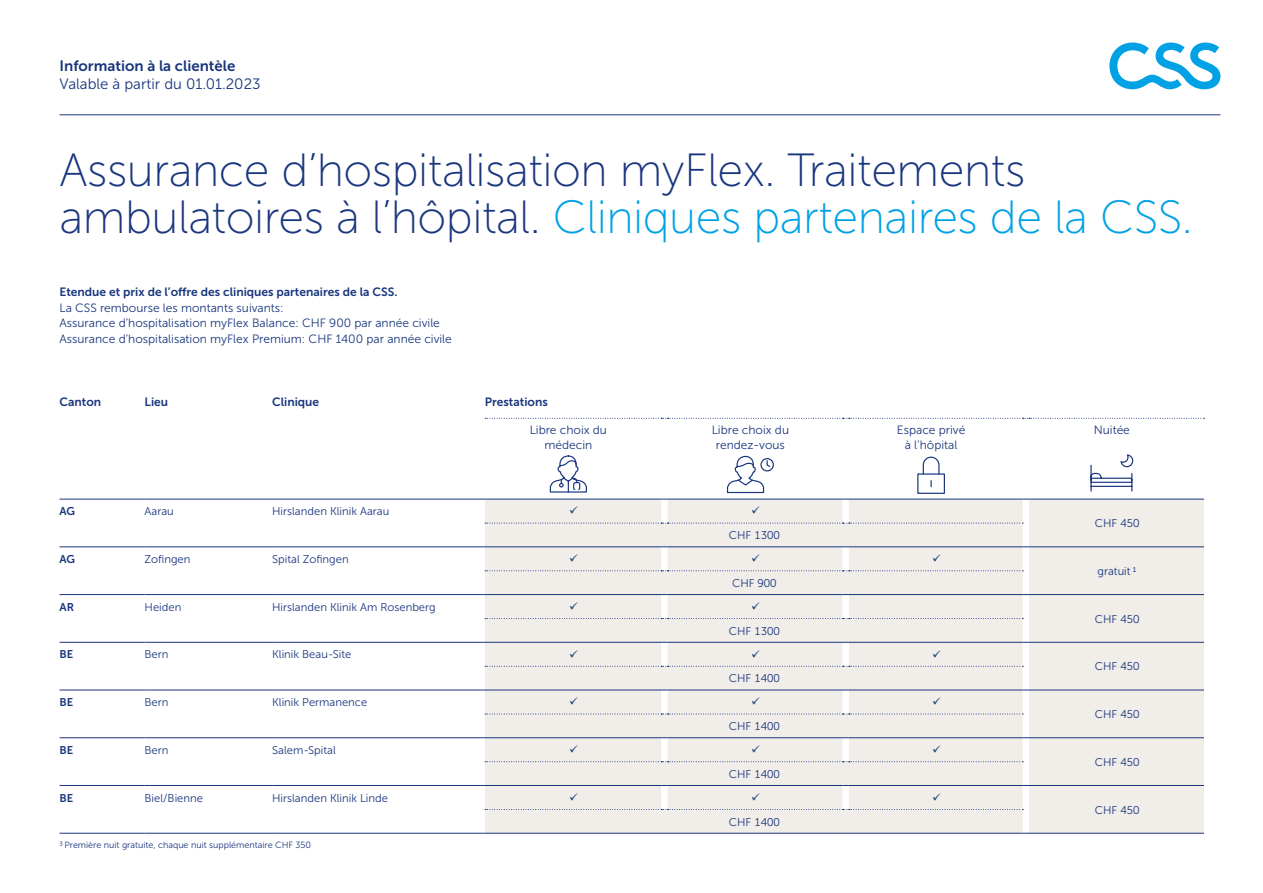
<style>
.page{position:relative;width:1263px;height:893px;background:#fff}
.page>*{position:absolute;margin:0;border:0;box-sizing:border-box;transform-origin:0 0}
.t1{font:46.5px/47.2px "Museo Sans 100";letter-spacing:-.01em;color:#19367e}
.t2{font:15px "Museo Sans 300";color:#19367e}
.t3{font:15px "Museo Sans 700";color:#19367e}
.t4{font:12px/15px "Museo Sans 300";color:#19367e;text-align:center}
.t5{font:12px "Museo Sans 700";color:#19367e}
.t6{font:11.25px "Museo Sans 300";color:#19367e}
.t7{font:11.25px "Museo Sans 700";color:#19367e}
.t8{font:9px "Museo Sans 300";color:#19367e}
.s1{color:#00a1e5}
</style>
<div class="page">
<div style="left:485px;top:500px;width:719px;height:333px;background:#f1ede8"></div>
<hr style="left:485px;top:499px;width:176px;height:1px;background:#19367e">
<hr style="left:668px;top:499px;width:174px;height:1px;background:#19367e">
<hr style="left:849px;top:499px;width:174px;height:1px;background:#19367e">
<hr style="left:1029px;top:499px;width:175px;height:1px;background:#19367e">
<hr style="left:60px;top:499px;width:85px;height:1px;background:#19367e">
<hr style="left:145px;top:499px;width:127px;height:1px;background:#19367e">
<hr style="left:272px;top:499px;width:213px;height:1px;background:#19367e">
<svg style="left:485px;top:418px;width:719px;height:1px"></svg>
<svg style="left:485px;top:570px;width:538px;height:1px"></svg>
<svg style="left:485px;top:618px;width:538px;height:1px"></svg>
<svg style="left:485px;top:666px;width:538px;height:1px"></svg>
<svg style="left:485px;top:714px;width:538px;height:1px"></svg>
<svg style="left:485px;top:761px;width:538px;height:1px"></svg>
<svg style="left:485px;top:809px;width:538px;height:1px"></svg>
<svg style="left:485px;top:523px;width:538px;height:1px"></svg>
<hr style="left:60px;top:546px;width:85px;height:1px;background:#19367e">
<hr style="left:145px;top:546px;width:127px;height:1px;background:#19367e">
<hr style="left:272px;top:546px;width:213px;height:1px;background:#19367e">
<hr style="left:60px;top:594px;width:85px;height:1px;background:#19367e">
<hr style="left:145px;top:594px;width:127px;height:1px;background:#19367e">
<hr style="left:272px;top:594px;width:213px;height:1px;background:#19367e">
<hr style="left:485px;top:546px;width:176px;height:1px;background:#19367e">
<hr style="left:668px;top:546px;width:174px;height:1px;background:#19367e">
<hr style="left:849px;top:546px;width:174px;height:1px;background:#19367e">
<hr style="left:1029px;top:546px;width:175px;height:1px;background:#19367e">
<hr style="left:1029px;top:594px;width:175px;height:1px;background:#19367e">
<hr style="left:485px;top:594px;width:176px;height:1px;background:#19367e">
<hr style="left:668px;top:594px;width:174px;height:1px;background:#19367e">
<hr style="left:849px;top:594px;width:174px;height:1px;background:#19367e">
<hr style="left:60px;top:642px;width:85px;height:1px;background:#19367e">
<hr style="left:145px;top:642px;width:127px;height:1px;background:#19367e">
<hr style="left:272px;top:642px;width:213px;height:1px;background:#19367e">
<hr style="left:60px;top:690px;width:85px;height:1px;background:#19367e">
<hr style="left:145px;top:690px;width:127px;height:1px;background:#19367e">
<hr style="left:272px;top:690px;width:213px;height:1px;background:#19367e">
<hr style="left:485px;top:642px;width:176px;height:1px;background:#19367e">
<hr style="left:668px;top:642px;width:174px;height:1px;background:#19367e">
<hr style="left:849px;top:642px;width:174px;height:1px;background:#19367e">
<hr style="left:1029px;top:642px;width:175px;height:1px;background:#19367e">
<hr style="left:1029px;top:690px;width:175px;height:1px;background:#19367e">
<hr style="left:485px;top:690px;width:176px;height:1px;background:#19367e">
<hr style="left:668px;top:690px;width:174px;height:1px;background:#19367e">
<hr style="left:849px;top:690px;width:174px;height:1px;background:#19367e">
<hr style="left:60px;top:737px;width:85px;height:1px;background:#19367e">
<hr style="left:145px;top:737px;width:127px;height:1px;background:#19367e">
<hr style="left:272px;top:737px;width:213px;height:1px;background:#19367e">
<hr style="left:485px;top:737px;width:176px;height:1px;background:#19367e">
<hr style="left:668px;top:737px;width:174px;height:1px;background:#19367e">
<hr style="left:849px;top:737px;width:174px;height:1px;background:#19367e">
<hr style="left:1029px;top:737px;width:175px;height:1px;background:#19367e">
<hr style="left:60px;top:785px;width:85px;height:1px;background:#19367e">
<hr style="left:145px;top:785px;width:127px;height:1px;background:#19367e">
<hr style="left:272px;top:785px;width:213px;height:1px;background:#19367e">
<hr style="left:485px;top:785px;width:176px;height:1px;background:#19367e">
<hr style="left:668px;top:785px;width:174px;height:1px;background:#19367e">
<hr style="left:849px;top:785px;width:174px;height:1px;background:#19367e">
<hr style="left:1029px;top:785px;width:175px;height:1px;background:#19367e">
<hr style="left:60px;top:833px;width:85px;height:1px;background:#19367e">
<hr style="left:145px;top:833px;width:127px;height:1px;background:#19367e">
<hr style="left:272px;top:833px;width:213px;height:1px;background:#19367e">
<hr style="left:1029px;top:833px;width:175px;height:1px;background:#19367e">
<hr style="left:485px;top:833px;width:176px;height:1px;background:#19367e">
<hr style="left:668px;top:833px;width:174px;height:1px;background:#19367e">
<hr style="left:849px;top:833px;width:174px;height:1px;background:#19367e">
<svg style="left:550px;top:455px;width:37px;height:38px"></svg>
<div style="left:760px;top:458px;width:14px;height:13px;border:1px solid #19367e;border-radius:50%"></div>
<svg style="left:727px;top:456px;width:44px;height:37px"></svg>
<svg style="left:917px;top:457px;width:28px;height:37px"></svg>
<svg style="left:1090px;top:454px;width:43px;height:38px"></svg>
<svg style="left:1109px;top:43px;width:111px;height:46px"></svg>
<hr style="left:60px;top:114px;width:1160px;height:1px;background:#19367e">
<svg style="left:570px;top:507px;width:8px;height:7px"></svg>
<svg style="left:752px;top:507px;width:8px;height:7px"></svg>
<svg style="left:570px;top:554px;width:8px;height:8px"></svg>
<svg style="left:752px;top:554px;width:8px;height:8px"></svg>
<svg style="left:933px;top:554px;width:7px;height:8px"></svg>
<svg style="left:570px;top:602px;width:8px;height:7px"></svg>
<svg style="left:752px;top:602px;width:8px;height:7px"></svg>
<svg style="left:570px;top:650px;width:8px;height:7px"></svg>
<svg style="left:752px;top:650px;width:8px;height:7px"></svg>
<svg style="left:933px;top:650px;width:7px;height:7px"></svg>
<svg style="left:570px;top:698px;width:8px;height:7px"></svg>
<svg style="left:752px;top:698px;width:8px;height:7px"></svg>
<svg style="left:933px;top:698px;width:7px;height:7px"></svg>
<svg style="left:570px;top:745px;width:8px;height:8px"></svg>
<svg style="left:752px;top:745px;width:8px;height:8px"></svg>
<svg style="left:933px;top:745px;width:7px;height:8px"></svg>
<svg style="left:570px;top:793px;width:8px;height:7px"></svg>
<svg style="left:752px;top:793px;width:8px;height:7px"></svg>
<svg style="left:933px;top:793px;width:7px;height:7px"></svg>
<h2 class="t3" style="left:60px;top:57px;width:177px">Information à la clientèle</h2>
<h2 class="t2" style="left:60px;top:76px;width:203px">Valable à partir du 01.01.2023</h2>
<h1 class="t1" style="left:60px;top:146px;width:1135px">Assurance d’hospitalisation myFlex. Traitements ambulatoires à l’hôpital. <span class="s1">Cliniques partenaires de la CSS.</span></h1>
<p class="t5" style="left:60px;top:285px;width:339px">Etendue et prix de l’offre des cliniques partenaires de la CSS.</p>
<p class="t4" style="left:60px;top:300px;width:394px;line-height:15.8px;text-align:left">La CSS rembourse les montants suivants:<br>Assurance d’hospitalisation myFlex Balance: CHF 900 par année civile<br>Assurance d’hospitalisation myFlex Premium: CHF 1400 par année civile</p>
<p class="t5" style="left:60px;top:396px;width:43px">Canton</p>
<p class="t5" style="left:145px;top:396px;width:25px">Lieu</p>
<p class="t5" style="left:272px;top:396px;width:49px">Clinique</p>
<p class="t5" style="left:485px;top:396px;width:65px">Prestations</p>
<p class="t4" style="left:530px;top:423px;width:79px">Libre choix du médecin</p>
<p class="t4" style="left:712px;top:423px;width:79px">Libre choix du rendez-vous</p>
<p class="t4" style="left:897px;top:423px;width:70px">Espace privé à l’hôpital</p>
<p class="t4" style="left:1094px;top:423px;width:38px">Nuitée</p>
<p class="t7" style="left:60px;top:505px;width:17px">AG</p>
<p class="t6" style="left:145px;top:505px;width:31px">Aarau</p>
<p class="t6" style="left:272px;top:505px;width:119px">Hirslanden Klinik Aarau</p>
<p class="t7" style="left:60px;top:553px;width:17px">AG</p>
<p class="t6" style="left:145px;top:553px;width:47px">Zofingen</p>
<p class="t6" style="left:272px;top:553px;width:78px">Spital Zofingen</p>
<p class="t7" style="left:60px;top:600px;width:16px">AR</p>
<p class="t6" style="left:145px;top:601px;width:38px">Heiden</p>
<p class="t6" style="left:272px;top:601px;width:165px">Hirslanden Klinik Am Rosenberg</p>
<p class="t7" style="left:60px;top:648px;width:15px">BE</p>
<p class="t6" style="left:145px;top:648px;width:25px">Bern</p>
<p class="t6" style="left:272px;top:648px;width:81px">Klinik Beau-Site</p>
<p class="t7" style="left:60px;top:696px;width:15px">BE</p>
<p class="t6" style="left:145px;top:696px;width:25px">Bern</p>
<p class="t6" style="left:272px;top:696px;width:97px">Klinik Permanence</p>
<p class="t7" style="left:60px;top:744px;width:15px">BE</p>
<p class="t6" style="left:145px;top:744px;width:25px">Bern</p>
<p class="t6" style="left:272px;top:744px;width:65px">Salem-Spital</p>
<p class="t7" style="left:60px;top:791px;width:15px">BE</p>
<p class="t6" style="left:145px;top:792px;width:60px">Biel/Bienne</p>
<p class="t6" style="left:272px;top:792px;width:117px">Hirslanden Klinik Linde</p>
<p class="t8" style="left:60px;top:840px;width:253px">3 Première nuit gratuite, chaque nuit supplémentaire CHF 350</p>
<p class="t6" style="left:729px;top:529px;width:52px">CHF 1300</p>
<p class="t6" style="left:732px;top:577px;width:46px">CHF 900</p>
<p class="t6" style="left:729px;top:625px;width:52px">CHF 1300</p>
<p class="t6" style="left:729px;top:672px;width:52px">CHF 1400</p>
<p class="t6" style="left:729px;top:720px;width:52px">CHF 1400</p>
<p class="t6" style="left:729px;top:768px;width:52px">CHF 1400</p>
<p class="t6" style="left:729px;top:816px;width:52px">CHF 1400</p>
<p class="t6" style="left:1095px;top:517px;width:46px">CHF 450</p>
<p class="t6" style="left:1097px;top:565px;width:41px">gratuit 1</p>
<p class="t6" style="left:1095px;top:613px;width:46px">CHF 450</p>
<p class="t6" style="left:1095px;top:660px;width:46px">CHF 450</p>
<p class="t6" style="left:1095px;top:708px;width:46px">CHF 450</p>
<p class="t6" style="left:1095px;top:756px;width:46px">CHF 450</p>
<p class="t6" style="left:1095px;top:804px;width:46px">CHF 450</p>
</div>
